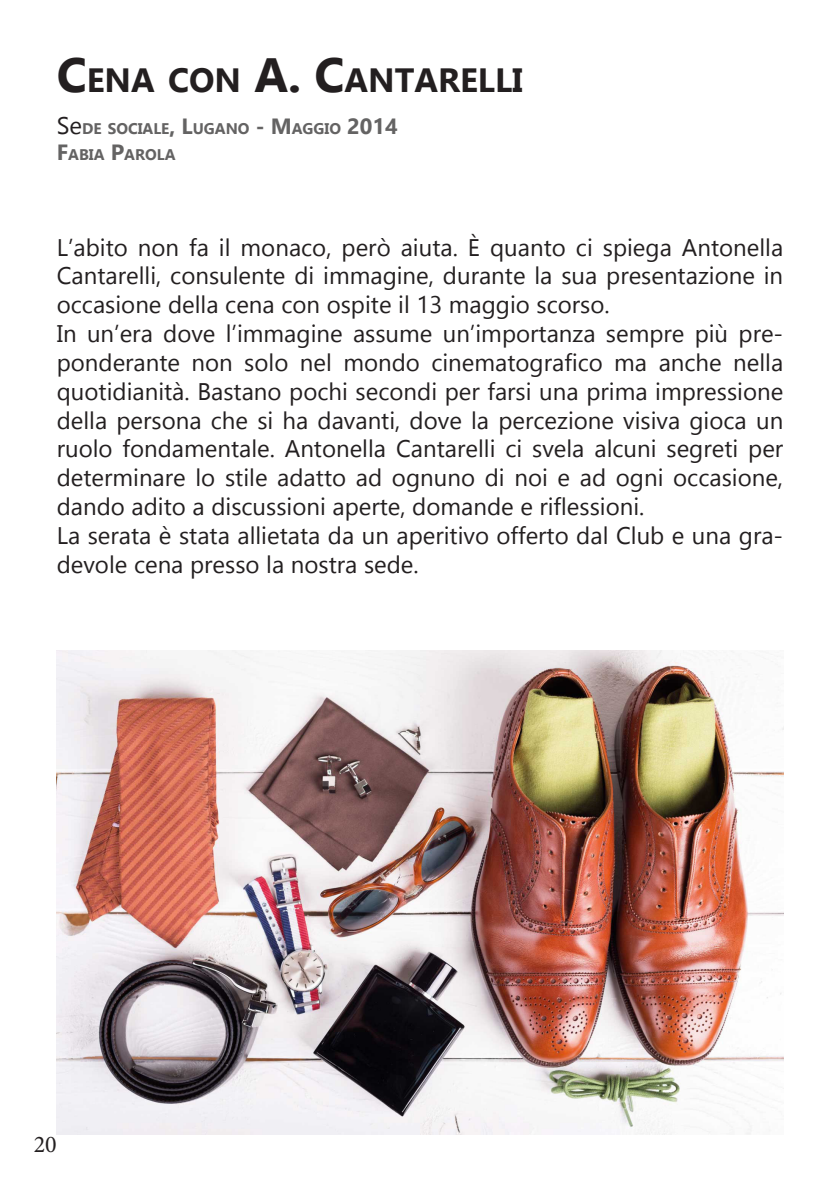
<style>
.page{position:relative;width:840px;height:1191px;background:#fff}
.page>*{position:absolute;margin:0;border:0;box-sizing:border-box;transform-origin:0 0}
.t1{font:700 33.6px "Gadugi";color:#231f20}
.t2{font:24px/28.8px "Gadugi";color:#231f20;text-align:justify}
.t3{font:24px "Minion Pro";color:#231f20}
.t4{font:700 15.4px "Gadugi";color:#646363}
.s1{font-size:48px}
.s2{font-weight:400;font-size:24px;color:#231f20}
.s3{font-size:22px}
</style>
<div class="page">
<img style="left:57px;top:650px;width:725px;height:484px">
<p class="t1" style="left:57px;top:60px;width:467px"><span class="s1">C</span>ENA CON <span class="s1">A. C</span>ANTARELLI</p>
<p class="t4" style="left:57px;top:119px;width:342px"><span class="s2">Se</span>DE SOCIALE<span class="s3">, L</span>UGANO <span class="s3">- M</span>AGGIO <span class="s3">2014</span></p>
<p class="t4" style="left:57px;top:145px;width:120px"><span class="s3">F</span>ABIA <span class="s3">P</span>AROLA</p>
<p class="t2" style="left:57px;top:233px;width:727px">L’abito non fa il monaco, però aiuta. È quanto ci spiega Antonella Cantarelli, consulente di immagine, durante la sua presentazione in occasione della cena con ospite il 13 maggio scorso.</p>
<p class="t2" style="left:57px;top:319px;width:727px">In un’era dove l’immagine assume un’importanza sempre più pre&shy;ponderante non solo nel mondo cinematografico ma anche nella quotidianità. Bastano pochi secondi per farsi una prima impressione della persona che si ha davanti, dove la percezione visiva gioca un ruolo fondamentale. Antonella Cantarelli ci svela alcuni segreti per determinare lo stile adatto ad ognuno di noi e ad ogni occasione, dando adito a discussioni aperte, domande e riflessioni.</p>
<p class="t2" style="left:57px;top:521px;width:727px">La serata è stata allietata da un aperitivo offerto dal Club e una gra&shy;devole cena presso la nostra sede.</p>
<p class="t3" style="left:34px;top:1128px;width:25px">20</p>
</div>
